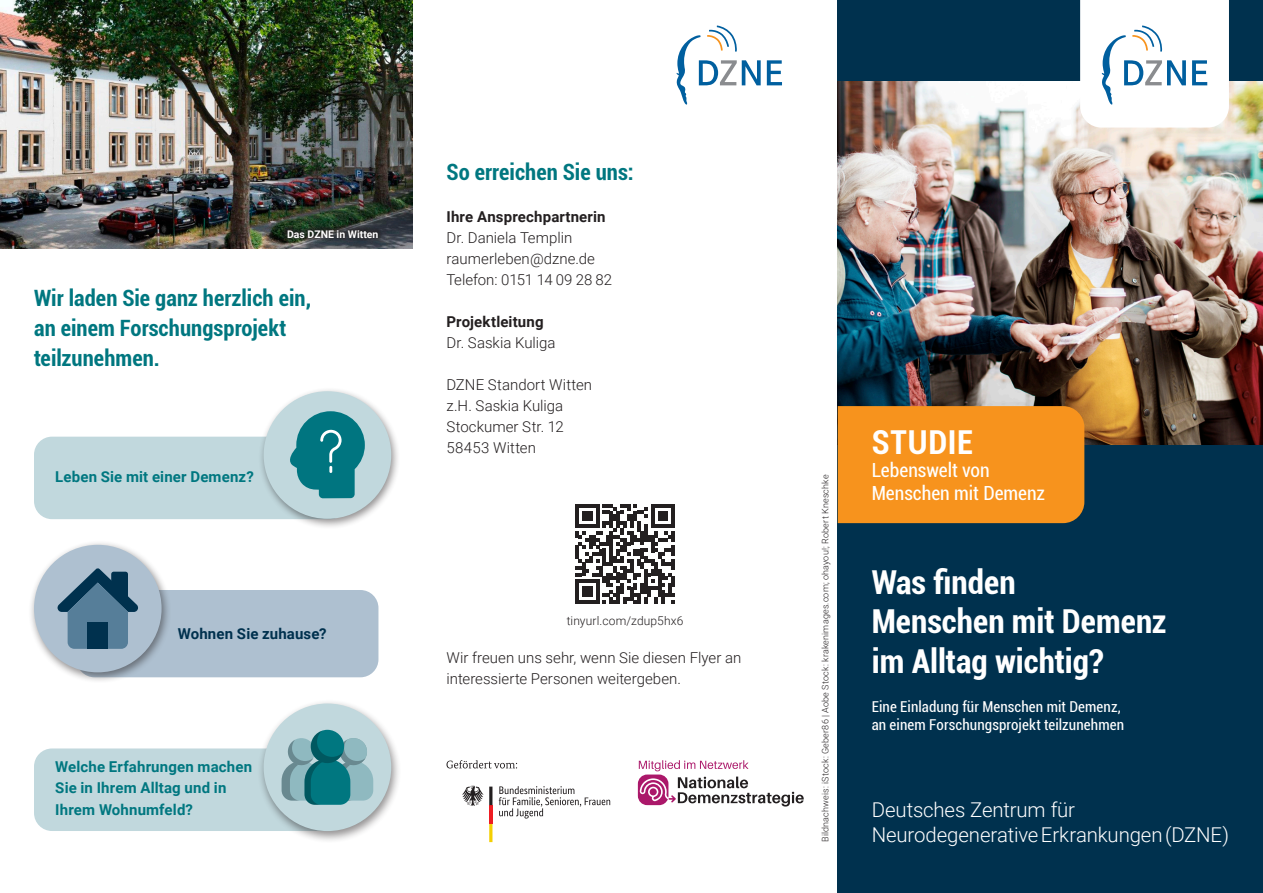
<style>
.page{position:relative;width:1263px;height:893px;background:#fff}
.page>*{position:absolute;margin:0;border:0;box-sizing:border-box;transform-origin:0 0}
.t1{font:700 condensed 33px/39.6px "Roboto";color:#fff}
.t2{font:700 condensed 22.5px/30px "Roboto";letter-spacing:.005em;color:#007780}
.t3{font:300 20.4px/24.5px "Roboto";letter-spacing:-.005em;color:#fff}
.t4{font:condensed 19.5px/23.4px "Roboto";color:#fff}
.t5{font:300 15px/21px "Roboto";color:#231f20}
.t6{font:700 15px/21px "Roboto";letter-spacing:.01em;color:#007780}
.t7{font:condensed 15px/18px "Roboto";letter-spacing:.01em;color:#fff}
.t8{font:700 15px "Roboto";letter-spacing:.01em;color:#231f20}
.t9{font:700 15px "Roboto";letter-spacing:.005em;color:#00314e}
.t10{font:300 12px "Roboto";letter-spacing:.01em;color:#231f20}
.t11{font:700 10.5px "Roboto";color:#fff}
.t12{font:300 9px "Roboto";letter-spacing:.02em;color:#231f20}
</style>
<div class="page">
<div style="left:838px;top:0;width:425px;height:893px;background:#00314e"></div>
<img style="left:838px;top:82px;width:425px;height:362px">
<div style="left:838px;top:406px;width:246px;height:117px;background:#f7931d"></div>
<svg style="left:1080px;top:0;width:149px;height:128px;background:#edf3f6"></svg>
<svg style="left:676px;top:25px;width:106px;height:80px"></svg>
<svg style="left:575px;top:504px;width:100px;height:100px"></svg>
<svg style="left:499px;top:786px;width:111px;height:32px"></svg>
<svg style="left:489px;top:824px;width:3px;height:18px"></svg>
<hr style="left:489px;top:805px;width:3px;height:19px;background:#ee1d23">
<svg style="left:462px;top:786px;width:30px;height:20px"></svg>
<svg style="left:446px;top:760px;width:71px;height:8px"></svg>
<svg style="left:638px;top:760px;width:166px;height:46px"></svg>
<img style="left:0;top:0;width:412px;height:248px">
<div style="left:77px;top:590px;width:301px;height:87px;background:#aec0d0;border-radius:18px"></div>
<div style="left:34px;top:748px;width:307px;height:83px;background:#c1d8dd;border-radius:18px"></div>
<div style="left:257px;top:699px;width:145px;height:144px;background:#231f20;opacity:.5"></div>
<div style="left:264px;top:703px;width:127px;height:128px;background:#c1d8dd;border-radius:50%"></div>
<svg style="left:282px;top:731px;width:91px;height:74px"></svg>
<div style="left:28px;top:540px;width:143px;height:143px;background:#231f20;opacity:.5"></div>
<div style="left:34px;top:545px;width:128px;height:127px;background:#aec0d0;border-radius:50%"></div>
<svg style="left:58px;top:568px;width:80px;height:81px"></svg>
<div style="left:88px;top:622px;width:20px;height:27px;background:#00314e"></div>
<div style="left:34px;top:437px;width:313px;height:82px;background:#c1d8dd;border-radius:18px"></div>
<div style="left:258px;top:387px;width:143px;height:143px;background:#231f20;opacity:.5"></div>
<div style="left:264px;top:391px;width:127px;height:128px;background:#c1d8dd;border-radius:50%"></div>
<svg style="left:290px;top:411px;width:75px;height:87px"></svg>
<svg style="left:283px;top:225px;width:99px;height:16px;background:#2a312d"></svg>
<p class="t11" style="left:287px;top:226px;width:93px">Das DZNE in Witten</p>
<h2 class="t2" style="left:34px;top:282px;width:279px">Wir laden Sie ganz herzlich ein, an einem Forschungsprojekt teilzunehmen.</h2>
<p class="t6" style="left:55px;top:465px;width:200px">Leben Sie mit einer Demenz?</p>
<p class="t9" style="left:178px;top:624px;width:150px">Wohnen Sie zuhause?</p>
<p class="t6" style="left:55px;top:756px;width:198px">Welche Erfahrungen machen<br>Sie in Ihrem Alltag und in<br>Ihrem Wohnumfeld?</p>
<h2 class="t2" style="left:446px;top:156px;width:189px">So erreichen Sie uns:</h2>
<p class="t8" style="left:446px;top:206px;width:161px">Ihre Ansprechpartnerin</p>
<p class="t5" style="left:446px;top:227px;width:167px">Dr. Daniela Templin raumerleben@dzne.de<br>Telefon: 0151 14 09 28 82</p>
<p class="t8" style="left:446px;top:311px;width:99px">Projektleitung</p>
<p class="t5" style="left:446px;top:332px;width:111px">Dr. Saskia Kuliga</p>
<p class="t5" style="left:446px;top:374px;width:147px">DZNE Standort Witten z.H. Saskia Kuliga<br>Stockumer Str. 12<br>58453 Witten</p>
<p class="t10" style="left:567px;top:613px;width:118px">tinyurl.com/zdup5hx6</p>
<p class="t5" style="left:446px;top:647px;width:296px">Wir freuen uns sehr, wenn Sie diesen Flyer an interessierte Personen weitergeben.</p>
<p class="t12" style="left:819px;top:842px;width:369px;rotate:-90deg">Bildnachweis: iStock: Geber86 | Aobe Stock: krakenimages.com; ohayou!; Robert Kneschke</p>
<h1 class="t1" style="left:872px;top:421px;width:103px">STUDIE</h1>
<h3 class="t4" style="left:872px;top:458px;width:175px">Lebenswelt von<br>Menschen mit Demenz</h3>
<h1 class="t1" style="left:872px;top:561px;width:296px">Was finden<br>Menschen mit Demenz im Alltag wichtig?</h1>
<p class="t7" style="left:872px;top:697px;width:254px">Eine Einladung für Menschen mit Demenz, an einem Forschungsprojekt teilzunehmen</p>
<h3 class="t3" style="left:872px;top:797px;width:359px">Deutsches Zentrum für<br>Neurodegenerative Erkrankungen (DZNE)</h3>
</div>
